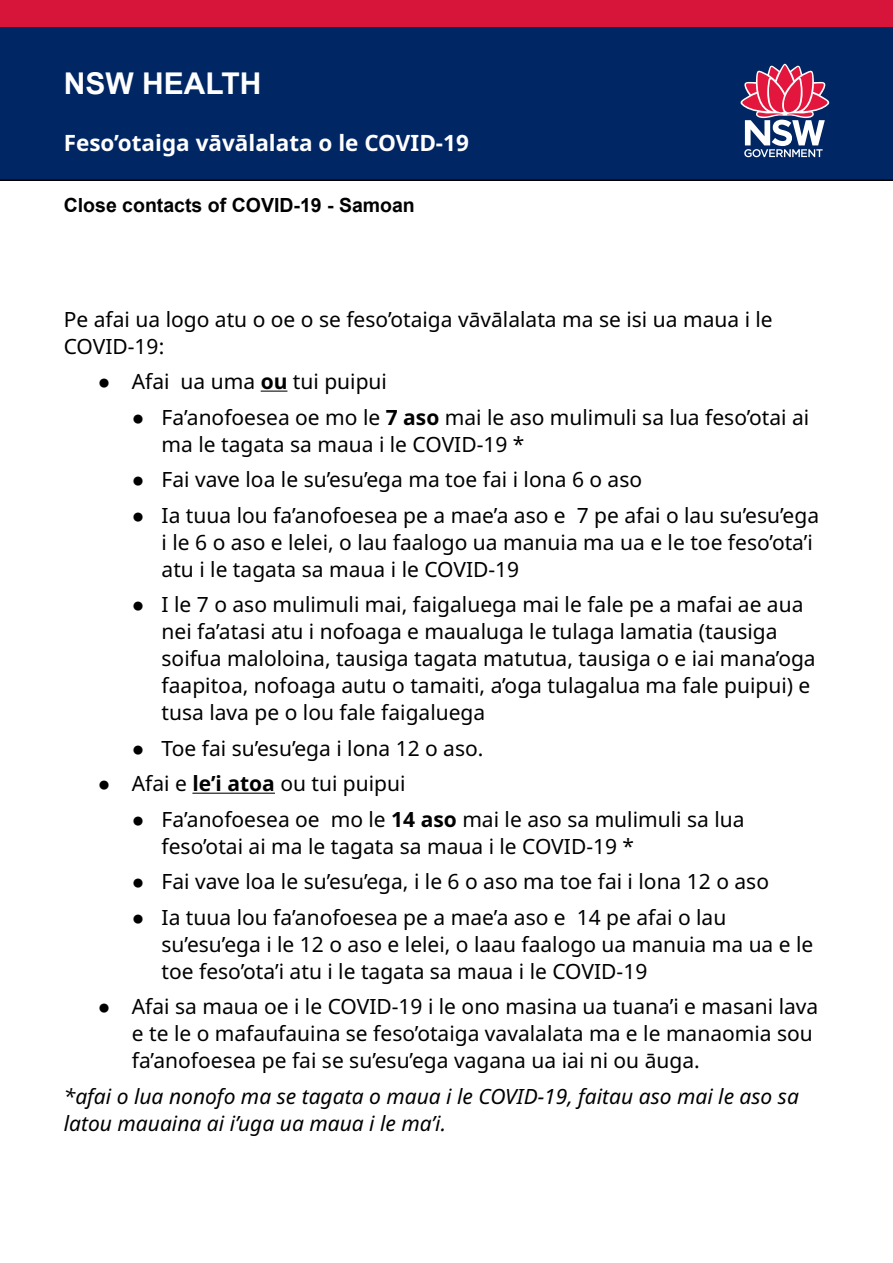
<style>
.page{position:relative;width:893px;height:1263px;background:#fff}
.page>*{position:absolute;margin:0;border:0;box-sizing:border-box;transform-origin:0 0}
.t1{font:700 30px "Arial";color:#fff}
.Head{font:700 22.5px "Noto Sans";color:#fff}
.Text{font:21px/27px "Noto Sans";color:#000}
.Text-2{font:italic 21px/27px "Noto Sans";color:#000}
.t2{font:700 19.5px "Arial";color:#000}
.s1{font-family:"Arial"}
.s2{font-weight:700}
</style>
<div class="page">
<img style="left:0;top:0;width:893px;height:180px">
<svg style="left:741px;top:64px;width:88px;height:93px"></svg>
<svg style="left:261px;top:391px;width:26px;height:1px"></svg>
<hr style="left:192px;top:793px;width:83px;height:1px;background:#000">
<p class="t1" style="left:64px;top:64px;width:199px">NSW HEALTH</p>
<p class="Head" style="left:64px;top:127px;width:407px">Feso’otaiga vāvālalata o le COVID-19</p>
<p class="t2" style="left:64px;top:192px;width:353px">Close contacts of COVID-19 - Samoan</p>
<p class="Text" style="left:64px;top:306px;width:710px">Pe afai ua logo atu o oe o se feso’otaiga vāvālalata ma se isi ua maua i le<br>COVID-19:</p>
<p class="Text" style="left:98px;top:368px;width:291px"><span class="s1">●</span> Afai ua uma <span class="s2">ou</span> tui puipui</p>
<p class="Text" style="left:162px;top:404px;width:649px;text-indent:-30px"><span class="s1">●</span> Fa’anofoesea oe mo le <span class="s2">7 aso</span> mai le aso mulimuli sa lua feso’otai ai ma le tagata sa maua i le COVID-19 *</p>
<p class="Text" style="left:132px;top:466px;width:512px"><span class="s1">●</span> Fai vave loa le su’esu’ega ma toe fai i lona 6 o aso</p>
<p class="Text" style="left:162px;top:502px;width:659px;text-indent:-30px"><span class="s1">●</span> Ia tuua lou fa’anofoesea pe a mae’a aso e 7 pe afai o lau su’esu’ega i le 6 o aso e lelei, o lau faalogo ua manuia ma ua e le toe feso’ota’i atu i le tagata sa maua i le COVID-19</p>
<p class="Text" style="left:162px;top:591px;width:656px;text-indent:-30px"><span class="s1">●</span> I le 7 o aso mulimuli mai, faigaluega mai le fale pe a mafai ae aua nei fa’atasi atu i nofoaga e maualuga le tulaga lamatia (tausiga soifua maloloina, tausiga tagata matutua, tausiga o e iai mana’oga faapitoa, nofoaga autu o tamaiti, a’oga tulagalua ma fale puipui) e tusa lava pe o lou fale faigaluega</p>
<p class="Text" style="left:132px;top:735px;width:353px"><span class="s1">●</span> Toe fai su’esu’ega i lona 12 o aso.</p>
<p class="Text" style="left:98px;top:770px;width:309px"><span class="s1">●</span> Afai e <span class="s2">le’i atoa</span> ou tui puipui</p>
<p class="Text" style="left:162px;top:806px;width:584px;text-indent:-30px"><span class="s1">●</span> Fa’anofoesea oe mo le <span class="s2">14 aso</span> mai le aso sa mulimuli sa lua feso’otai ai ma le tagata sa maua i le COVID-19 *</p>
<p class="Text" style="left:132px;top:868px;width:639px"><span class="s1">●</span> Fai vave loa le su’esu’ega, i le 6 o aso ma toe fai i lona 12 o aso</p>
<p class="Text" style="left:162px;top:904px;width:653px;text-indent:-30px"><span class="s1">●</span> Ia tuua lou fa’anofoesea pe a mae’a aso e 14 pe afai o lau su’esu’ega i le 12 o aso e lelei, o laau faalogo ua manuia ma ua e le toe feso’ota’i atu i le tagata sa maua i le COVID-19</p>
<p class="Text" style="left:132px;top:993px;width:688px;text-indent:-34px"><span class="s1">●</span> Afai sa maua oe i le COVID-19 i le ono masina ua tuana’i e masani lava e te le o mafaufauina se feso’otaiga vavalalata ma e le manaomia sou fa’anofoesea pe fai se su’esu’ega vagana ua iai ni ou āuga.</p>
<p class="Text-2" style="left:64px;top:1083px;width:737px">*afai o lua nonofo ma se tagata o maua i le COVID-19, faitau aso mai le aso sa latou mauaina ai i’uga ua maua i le ma’i.</p>
</div>
